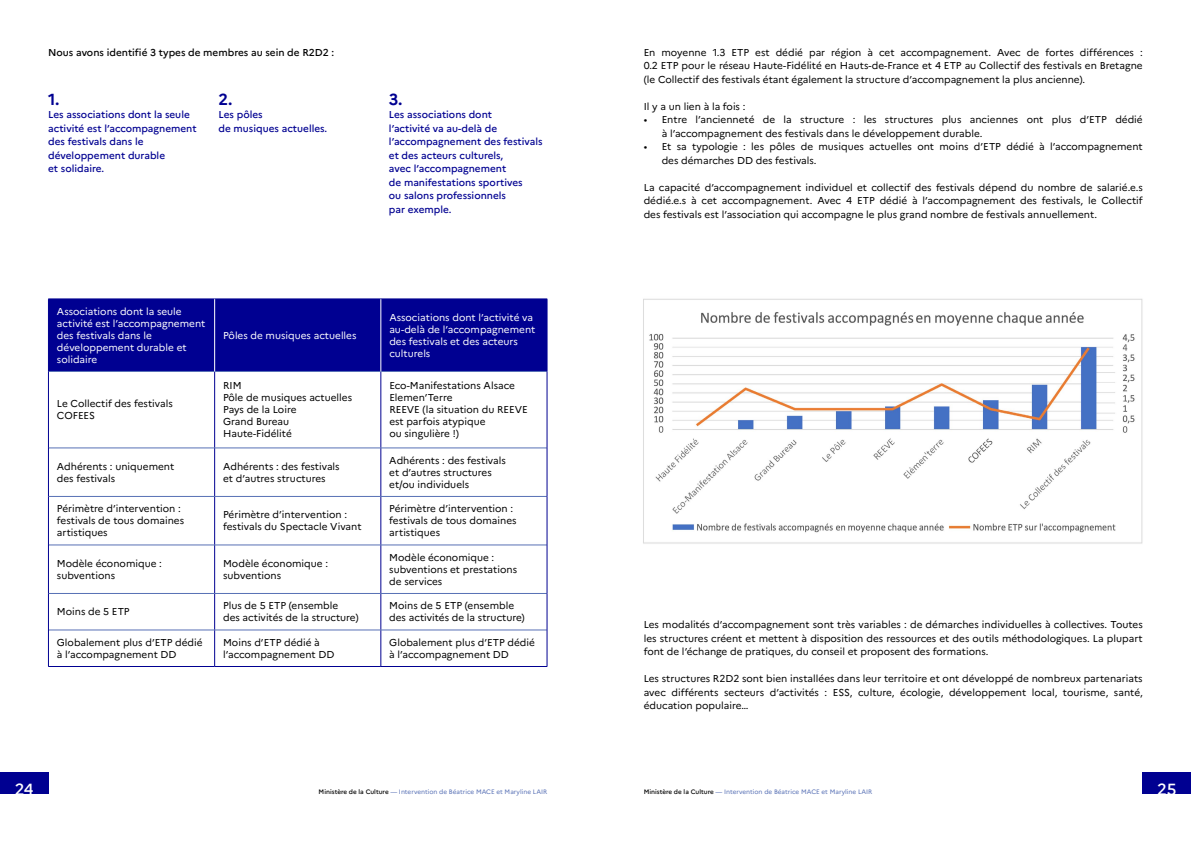
<style>
.page{position:relative;width:1191px;height:842px;background:#fff}
.page>*{position:absolute;margin:0;border:0;box-sizing:border-box;transform-origin:0 0}
.t1{font:500 16.1px "Marianne";color:#fff}
.t2{font:700 16px "Marianne";color:#000091}
.t3{font:10px/12px "Marianne";color:#000}
.t4{font:500 10px/13.5px "Marianne";color:#000091}
.t5{font:10px/12px "Marianne";color:#fff}
.t6{font:500 10px "Marianne";color:#000}
.t7{font:6.4px "Marianne";color:#5770b5}
.s1{font-weight:500;color:#000}
</style>
<div class="page">
<div style="left:1142px;top:772px;width:49px;height:22px;background:#000091"></div>
<div style="left:0;top:772px;width:48px;height:22px;background:#000091"></div>
<div style="left:49px;top:300px;width:498px;height:71px;background:#000091"></div>
<hr style="left:214px;top:372px;width:1px;height:76px;background:#000091">
<hr style="left:380px;top:372px;width:1px;height:76px;background:#000091">
<hr style="left:214px;top:448px;width:1px;height:48px;background:#000091">
<hr style="left:380px;top:448px;width:1px;height:48px;background:#000091">
<hr style="left:214px;top:497px;width:1px;height:48px;background:#000091">
<hr style="left:380px;top:497px;width:1px;height:48px;background:#000091">
<hr style="left:214px;top:545px;width:1px;height:48px;background:#000091">
<hr style="left:380px;top:545px;width:1px;height:48px;background:#000091">
<hr style="left:214px;top:594px;width:1px;height:36px;background:#000091">
<hr style="left:380px;top:594px;width:1px;height:36px;background:#000091">
<hr style="left:214px;top:630px;width:1px;height:36px;background:#000091">
<hr style="left:380px;top:630px;width:1px;height:36px;background:#000091">
<hr style="left:49px;top:371px;width:166px;height:1px;background:#5770b5">
<hr style="left:215px;top:371px;width:166px;height:1px;background:#5770b5">
<hr style="left:381px;top:371px;width:166px;height:1px;background:#5770b5">
<hr style="left:49px;top:448px;width:166px;height:1px;background:#5770b5">
<hr style="left:215px;top:448px;width:166px;height:1px;background:#5770b5">
<hr style="left:381px;top:448px;width:166px;height:1px;background:#5770b5">
<hr style="left:49px;top:496px;width:166px;height:1px;background:#5770b5">
<hr style="left:215px;top:496px;width:166px;height:1px;background:#5770b5">
<hr style="left:381px;top:496px;width:166px;height:1px;background:#5770b5">
<hr style="left:49px;top:545px;width:166px;height:1px;background:#5770b5">
<hr style="left:215px;top:545px;width:166px;height:1px;background:#5770b5">
<hr style="left:381px;top:545px;width:166px;height:1px;background:#5770b5">
<hr style="left:49px;top:593px;width:166px;height:1px;background:#5770b5">
<hr style="left:215px;top:593px;width:166px;height:1px;background:#5770b5">
<hr style="left:381px;top:593px;width:166px;height:1px;background:#5770b5">
<hr style="left:49px;top:630px;width:166px;height:1px;background:#5770b5">
<hr style="left:215px;top:630px;width:166px;height:1px;background:#5770b5">
<hr style="left:381px;top:630px;width:166px;height:1px;background:#5770b5">
<hr style="left:48px;top:299px;width:167px;height:1px;background:#000091">
<hr style="left:48px;top:299px;width:1px;height:72px;background:#000091">
<hr style="left:215px;top:299px;width:166px;height:1px;background:#000091">
<hr style="left:381px;top:299px;width:166px;height:1px;background:#000091">
<hr style="left:547px;top:299px;width:1px;height:72px;background:#000091">
<hr style="left:48px;top:371px;width:1px;height:77px;background:#000091">
<hr style="left:547px;top:371px;width:1px;height:77px;background:#000091">
<hr style="left:48px;top:448px;width:1px;height:48px;background:#000091">
<hr style="left:547px;top:448px;width:1px;height:48px;background:#000091">
<hr style="left:48px;top:496px;width:1px;height:49px;background:#000091">
<hr style="left:547px;top:496px;width:1px;height:49px;background:#000091">
<hr style="left:48px;top:545px;width:1px;height:48px;background:#000091">
<hr style="left:547px;top:545px;width:1px;height:48px;background:#000091">
<hr style="left:48px;top:593px;width:1px;height:37px;background:#000091">
<hr style="left:547px;top:593px;width:1px;height:37px;background:#000091">
<hr style="left:48px;top:630px;width:1px;height:36px;background:#000091">
<hr style="left:547px;top:630px;width:1px;height:36px;background:#000091">
<hr style="left:48px;top:666px;width:167px;height:1px;background:#000091">
<hr style="left:215px;top:666px;width:166px;height:1px;background:#000091">
<hr style="left:381px;top:666px;width:166px;height:1px;background:#000091">
<hr style="left:214px;top:299px;width:1px;height:72px;background:#fff">
<hr style="left:380px;top:299px;width:1px;height:72px;background:#fff">
<img style="left:643px;top:298px;width:500px;height:246px">
<p class="t6" style="left:48px;top:46px;width:287px">Nous avons identifié 3 types de membres au sein de R2D2 :</p>
<h2 class="t2" style="left:48px;top:89px;width:13px">1.</h2>
<p class="t4" style="left:48px;top:108px;width:150px">Les associations dont la seule activité est l’accompagnement des festivals dans le développement durable<br>et solidaire.</p>
<h2 class="t2" style="left:218px;top:89px;width:15px">2.</h2>
<p class="t4" style="left:218px;top:108px;width:110px">Les pôles<br>de musiques actuelles.</p>
<h2 class="t2" style="left:389px;top:89px;width:15px">3.</h2>
<p class="t4" style="left:389px;top:108px;width:155px">Les associations dont<br>l’activité va au-delà de l’accompagnement des festivals et des acteurs culturels,<br>avec l’accompagnement<br>de manifestations sportives<br>ou salons professionnels<br>par exemple.</p>
<p class="t5" style="left:57px;top:305px;width:150px">Associations dont la seule activité est l’accompagnement des festivals dans le développement durable et solidaire</p>
<p class="t5" style="left:223px;top:329px;width:135px">Pôles de musiques actuelles</p>
<p class="t5" style="left:389px;top:311px;width:148px">Associations dont l’activité va au-delà de l’accompagnement des festivals et des acteurs culturels</p>
<p class="t3" style="left:57px;top:398px;width:117px">Le Collectif des festivals<br>COFEES</p>
<p class="t3" style="left:223px;top:380px;width:130px">RIM<br>Pôle de musiques actuelles<br>Pays de la Loire<br>Grand Bureau<br>Haute-Fidélité</p>
<p class="t3" style="left:389px;top:380px;width:140px">Eco-Manifestations Alsace<br>Elemen’Terre<br>REEVE (la situation du REEVE est parfois atypique<br>ou singulière !)</p>
<p class="t3" style="left:57px;top:460px;width:119px">Adhérents : uniquement des festivals</p>
<p class="t3" style="left:223px;top:460px;width:118px">Adhérents : des festivals et d’autres structures</p>
<p class="t3" style="left:389px;top:454px;width:118px">Adhérents : des festivals et d’autres structures et/ou individuels</p>
<p class="t3" style="left:57px;top:503px;width:129px">Périmètre d’intervention : festivals de tous domaines artistiques</p>
<p class="t3" style="left:223px;top:509px;width:140px">Périmètre d’intervention : festivals du Spectacle Vivant</p>
<p class="t3" style="left:389px;top:503px;width:129px">Périmètre d’intervention : festivals de tous domaines artistiques</p>
<p class="t3" style="left:57px;top:557px;width:107px">Modèle économique : subventions</p>
<p class="t3" style="left:223px;top:557px;width:107px">Modèle économique : subventions</p>
<p class="t3" style="left:389px;top:551px;width:129px">Modèle économique : subventions et prestations de services</p>
<p class="t3" style="left:57px;top:606px;width:74px">Moins de 5 ETP</p>
<p class="t3" style="left:223px;top:600px;width:137px">Plus de 5 ETP (ensemble<br>des activités de la structure)</p>
<p class="t3" style="left:389px;top:600px;width:137px">Moins de 5 ETP (ensemble des activités de la structure)</p>
<p class="t3" style="left:57px;top:636px;width:147px">Globalement plus d’ETP dédié à l’accompagnement DD</p>
<p class="t3" style="left:223px;top:636px;width:113px">Moins d’ETP dédié à l’accompagnement DD</p>
<p class="t3" style="left:389px;top:636px;width:147px">Globalement plus d’ETP dédié à l’accompagnement DD</p>
<p class="t3" style="left:643px;top:45px;width:500px;line-height:13.5px;text-align:justify">En moyenne 1.3 ETP est dédié par région à cet accompagnement. Avec de fortes différences :<br>0.2 ETP pour le réseau Haute-Fidélité en Hauts-de-France et 4 ETP au Collectif des festivals en Bretagne (le Collectif des festivals étant également la structure d’accompagnement la plus ancienne).</p>
<p class="t3" style="left:643px;top:100px;width:103px">Il y a un lien à la fois :</p>
<p class="t3" style="left:661px;top:113px;width:482px;line-height:13.5px;text-indent:-18px">• Entre l’ancienneté de la structure : les structures plus anciennes ont plus d’ETP dédié à l’accompagnement des festivals dans le développement durable.</p>
<p class="t3" style="left:661px;top:140px;width:482px;line-height:13.5px;text-indent:-18px">• Et sa typologie : les pôles de musiques actuelles ont moins d’ETP dédié à l’accompagnement des démarches DD des festivals.</p>
<p class="t3" style="left:643px;top:180px;width:500px;line-height:13.5px;text-align:justify">La capacité d’accompagnement individuel et collectif des festivals dépend du nombre de salarié.e.s dédié.e.s à cet accompagnement. Avec 4 ETP dédié à l’accompagnement des festivals, le Collectif des festivals est l’association qui accompagne le plus grand nombre de festivals annuellement.</p>
<p class="t3" style="left:643px;top:618px;width:500px;line-height:13.5px;text-align:justify">Les modalités d’accompagnement sont très variables : de démarches individuelles à collectives. Toutes les structures créent et mettent à disposition des ressources et des outils méthodologiques. La plupart font de l’échange de pratiques, du conseil et proposent des formations.</p>
<p class="t3" style="left:643px;top:672px;width:500px;line-height:13.5px;text-align:justify">Les structures R2D2 sont bien installées dans leur territoire et ont développé de nombreux partenariats avec différents secteurs d’activités : ESS, culture, écologie, développement local, tourisme, santé, éducation populaire…</p>
<h1 class="t1" style="left:15px;top:780px;width:20px">24</h1>
<p class="t7" style="left:319px;top:788px;width:230px"><span class="s1">Ministère de la Culture</span> — Intervention de Béatrice MACE et Maryline LAIR</p>
<p class="t7" style="left:643px;top:788px;width:230px"><span class="s1">Ministère de la Culture</span> — Intervention de Béatrice MACE et Maryline LAIR</p>
<h1 class="t1" style="left:1157px;top:780px;width:21px">25</h1>
</div>
